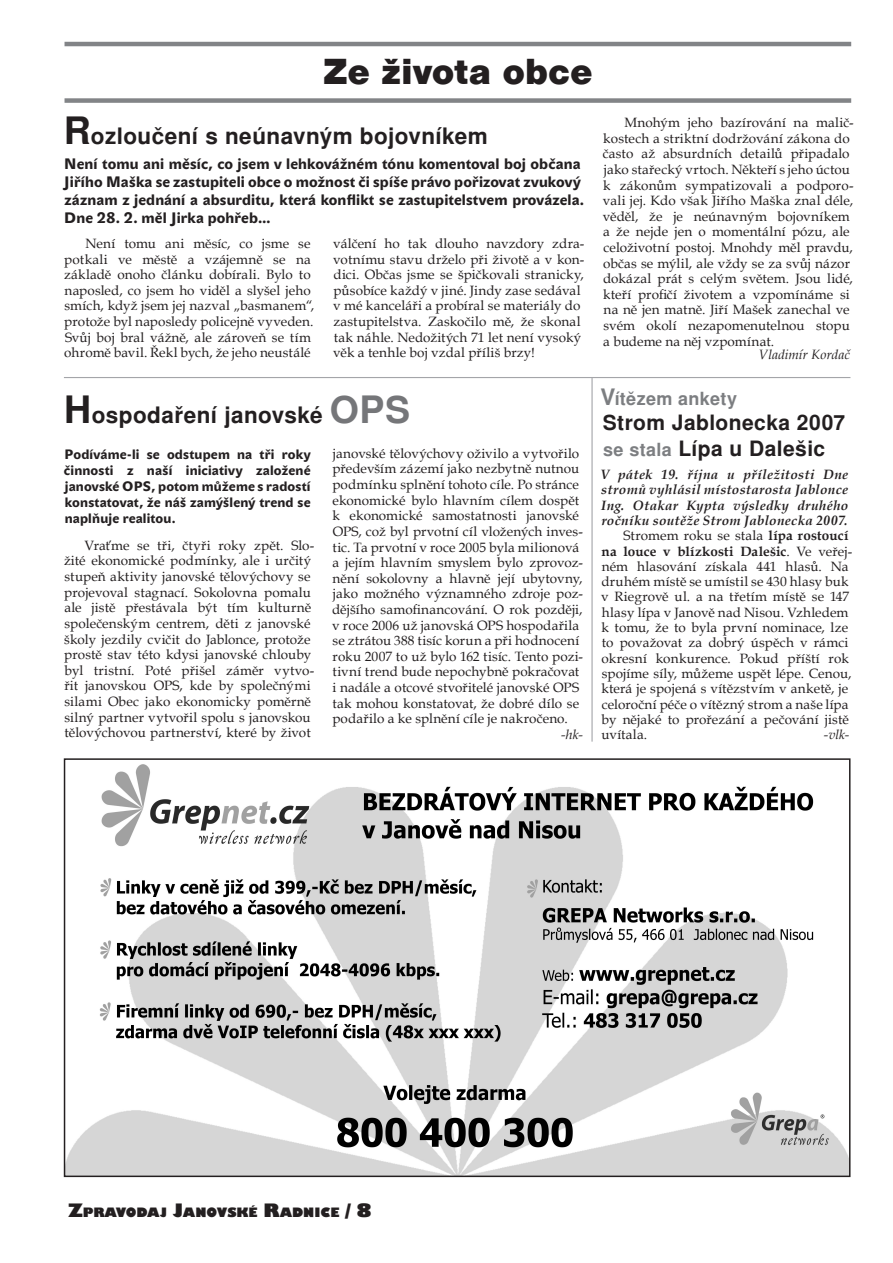
<style>
.page{position:relative;width:893px;height:1263px;background:#fff}
.page>*{position:absolute;margin:0;border:0;box-sizing:border-box;transform-origin:0 0}
.t1{font:900 37.5px "Nimbus San TCE";color:#231f20}
.t2{font:700 22.5px "Nimbus San LCE";letter-spacing:.02em;color:#231f20}
.t3{font:700 21px/25.2px "Nimbus San LCE";letter-spacing:.02em;color:#231f20}
.t4{font:700 18px "Nimbus San LCE";letter-spacing:.02em;color:#7c7e81}
.t5{font:700 15px/18px "John Sans Medium Pro";letter-spacing:.01em;color:#231f20}
.t6{font:13.5px/15.6px "Book Antiqua";letter-spacing:.005em;color:#231f20}
.t7{font:700 13.5px/16.2px "John Sans Medium Pro";letter-spacing:.01em;color:#231f20;text-align:justify}
.t8{font:italic 700 13.5px "Book Antiqua";letter-spacing:.02em;color:#231f20}
.t9{font:700 13.5px "Book Antiqua";letter-spacing:.01em;color:#231f20}
.t10{font:italic 13.5px "Book Antiqua";letter-spacing:.005em;color:#231f20}
.t11{font:800 12.6px "Gill Sans";color:#231f20}
.s1{font-size:37.5px}
.s2{font-size:37.5px;color:#757679}
.s3{font-size:22.5px}
.s4{font-size:18px;color:#7c7e81}
.s5{font-weight:700}
.s6{font-weight:400}
.s7{font-size:18px}
</style>
<div class="page">
<div style="left:65px;top:98px;width:786px;height:5px;background:#828487"></div>
<hr style="left:65px;top:42px;width:786px;height:4px;background:#828487">
<hr style="left:64px;top:377px;width:786px;height:1px;background:#a4a5a9">
<img style="left:67px;top:764px;width:780px;height:410px">
<div style="left:64px;top:758px;width:786px;height:419px;border:2px solid #231f20"></div>
<hr style="left:591px;top:378px;width:2px;height:364px;background:#a4a5a9">
<h1 class="t1" style="left:323px;top:51px;width:271px">Ze života obce</h1>
<h2 class="t2" style="left:64px;top:122px;width:426px"><span class="s1">R</span>ozloučení s neúnavným bojovníkem</h2>
<p class="t5" style="left:64px;top:155px;width:522px">Není tomu ani měsíc, co jsem v lehkovážném tónu komentoval boj občana Jiřího Maška se zastupiteli obce o možnost či spíše právo pořizovat zvukový záznam z jednání a absurditu, která konflikt se zastupitelstvem provázela.<br>Dne 28. 2. měl Jirka pohřeb…</p>
<p class="t6" style="left:64px;top:235px;width:251px;text-indent:21px">Není tomu ani měsíc, co jsme se potkali ve městě a vzájemně se na základě onoho článku dobírali. Bylo to naposled, co jsem ho viděl a slyšel jeho smích, když jsem jej nazval „basmanem“, protože byl naposledy policejně vyveden.<br>Svůj boj bral vážně, ale zároveň se tím ohromě bavil. Řekl bych, že jeho neustálé</p>
<p class="t6" style="left:333px;top:235px;width:253px">válčení ho tak dlouho navzdory zdra&shy;votnímu stavu drželo při životě a v kon&shy;dici. Občas jsme se špičkovali stranicky, působíce každý v jiné. Jindy zase sedával v mé kanceláři a probíral se materiály do zastupitelstva. Zaskočilo mě, že skonal tak náhle. Nedožitých 71 let není vysoký věk a tenhle boj vzdal příliš brzy!</p>
<h2 class="t2" style="left:64px;top:401px;width:347px"><span class="s1">H</span>ospodaření janovské <span class="s2">OPS</span></h2>
<p class="t7" style="left:64px;top:446px;width:248px">Podíváme-li se odstupem na tři roky činnosti z naší iniciativy založené janovské OPS, potom můžeme s radostí konstatovat, že náš zamýšlený trend se naplňuje realitou.</p>
<p class="t6" style="left:64px;top:537px;width:252px;text-indent:20px">Vraťme se tři, čtyři roky zpět. Slo&shy;žité ekonomické podmínky, ale i určitý stupeň aktivity janovské tělovýchovy se projevoval stagnací. Sokolovna pomalu ale jistě přestávala být tím kulturně společenským centrem, děti z janovské školy jezdily cvičit do Jablonce, protože prostě stav této kdysi janovské chlouby byl tristní. Poté přišel záměr vytvo&shy;řit janovskou OPS, kde by společnými silami Obec jako ekonomicky poměrně silný partner vytvořil spolu s janovskou tělovýchovou partnerství, které by život</p>
<p class="t6" style="left:332px;top:445px;width:253px">janovské tělovýchovy oživilo a vytvořilo především zázemí jako nezbytně nutnou podmínku splnění tohoto cíle. Po stránce ekonomické bylo hlavním cílem dospět k ekonomické samostatnosti janovské OPS, což byl prvotní cíl vložených inves&shy;tic. Ta prvotní v roce 2005 byla milionová a jejím hlavním smyslem bylo zprovoz&shy;nění sokolovny a hlavně její ubytovny, jako možného významného zdroje poz&shy;dějšího samofinancování. O rok později, v roce 2006 už janovská OPS hospodařila se ztrátou 388 tisíc korun a při hodnocení roku 2007 to už bylo 162 tisíc. Tento pozi&shy;tivní trend bude nepochybně pokračovat i nadále a otcové stvořitelé janovské OPS tak mohou konstatovat, že dobré dílo se podařilo a ke splnění cíle je nakročeno.</p>
<p class="t10" style="left:561px;top:725px;width:23px">-hk-</p>
<p class="t6" style="left:603px;top:114px;width:252px;text-indent:22px">Mnohým jeho bazírování na malič&shy;kostech a striktní dodržování zákona do často až absurdních detailů připadalo jako stařecký vrtoch. Někteří s jeho úctou k zákonům sympatizovali a podporo&shy;vali jej. Kdo však Jiřího Maška znal déle, věděl, že je neúnavným bojovníkem a že nejde jen o momentální pózu, ale celoživotní postoj. Mnohdy měl pravdu, občas se mýlil, ale vždy se za svůj názor dokázal prát s celým světem. Jsou lidé, kteří profičí životem a vzpomínáme si na ně jen matně. Jiří Mašek zanechal ve svém okolí nezapomenutelnou stopu a budeme na něj vzpomínat.</p>
<p class="t10" style="left:758px;top:344px;width:93px">Vladimír Kordač</p>
<h3 class="t4" style="left:600px;top:388px;width:138px"><span class="s3">V</span>ítězem ankety</h3>
<h3 class="t3" style="left:603px;top:411px;width:244px">Strom Jablonecka 2007 <span class="s4">se stala</span> Lípa u Dalešic</h3>
<p class="t8" style="left:600px;top:465px;width:249px">V pátek 19. října u příležitosti Dne</p>
<p class="t8" style="left:601px;top:480px;width:248px">stromů vyhlásil místostarosta Jablonce</p>
<p class="t8" style="left:601px;top:496px;width:249px">Ing. Otakar Kypta výsledky druhého</p>
<p class="t8" style="left:601px;top:511px;width:248px">ročníku soutěže Strom Jablonecka 2007.</p>
<p class="t6" style="left:623px;top:527px;width:227px">Stromem roku se stala <span class="s5">lípa rostoucí</span></p>
<p class="t9" style="left:602px;top:542px;width:252px">na louce v blízkosti Dalešic<span class="s6">. Ve veřej-</span></p>
<p class="t6" style="left:602px;top:558px;width:248px">ném hlasování získala 441 hlasů. Na</p>
<p class="t6" style="left:601px;top:573px;width:249px">druhém místě se umístil se 430 hlasy buk</p>
<p class="t6" style="left:601px;top:589px;width:250px">v Riegrově ul. a na třetím místě se 147</p>
<p class="t6" style="left:602px;top:604px;width:248px">hlasy lípa v Janově nad Nisou. Vzhledem</p>
<p class="t6" style="left:601px;top:619px;width:248px">k tomu, že to byla první nominace, lze</p>
<p class="t6" style="left:602px;top:635px;width:248px">to považovat za dobrý úspěch v rámci</p>
<p class="t6" style="left:601px;top:650px;width:249px">okresní konkurence. Pokud příští rok</p>
<p class="t6" style="left:602px;top:665px;width:251px">spojíme síly, můžeme uspět lépe. Cenou,</p>
<p class="t6" style="left:601px;top:680px;width:248px">která je spojená s vítězstvím v anketě, je</p>
<p class="t6" style="left:602px;top:696px;width:248px">celoroční péče o vítězný strom a naše lípa</p>
<p class="t6" style="left:602px;top:711px;width:249px">by nějaké to prořezání a pečování jistě</p>
<p class="t6" style="left:601px;top:726px;width:47px">uvítala.</p>
<p class="t10" style="left:824px;top:725px;width:27px">-vlk-</p>
<p class="t11" style="left:68px;top:1204px;width:305px"><span class="s7">Z</span>PRAVODAJ <span class="s7">J</span>ANOVSKÉ <span class="s7">R</span>ADNICE <span class="s7">/ 8</span></p>
</div>
